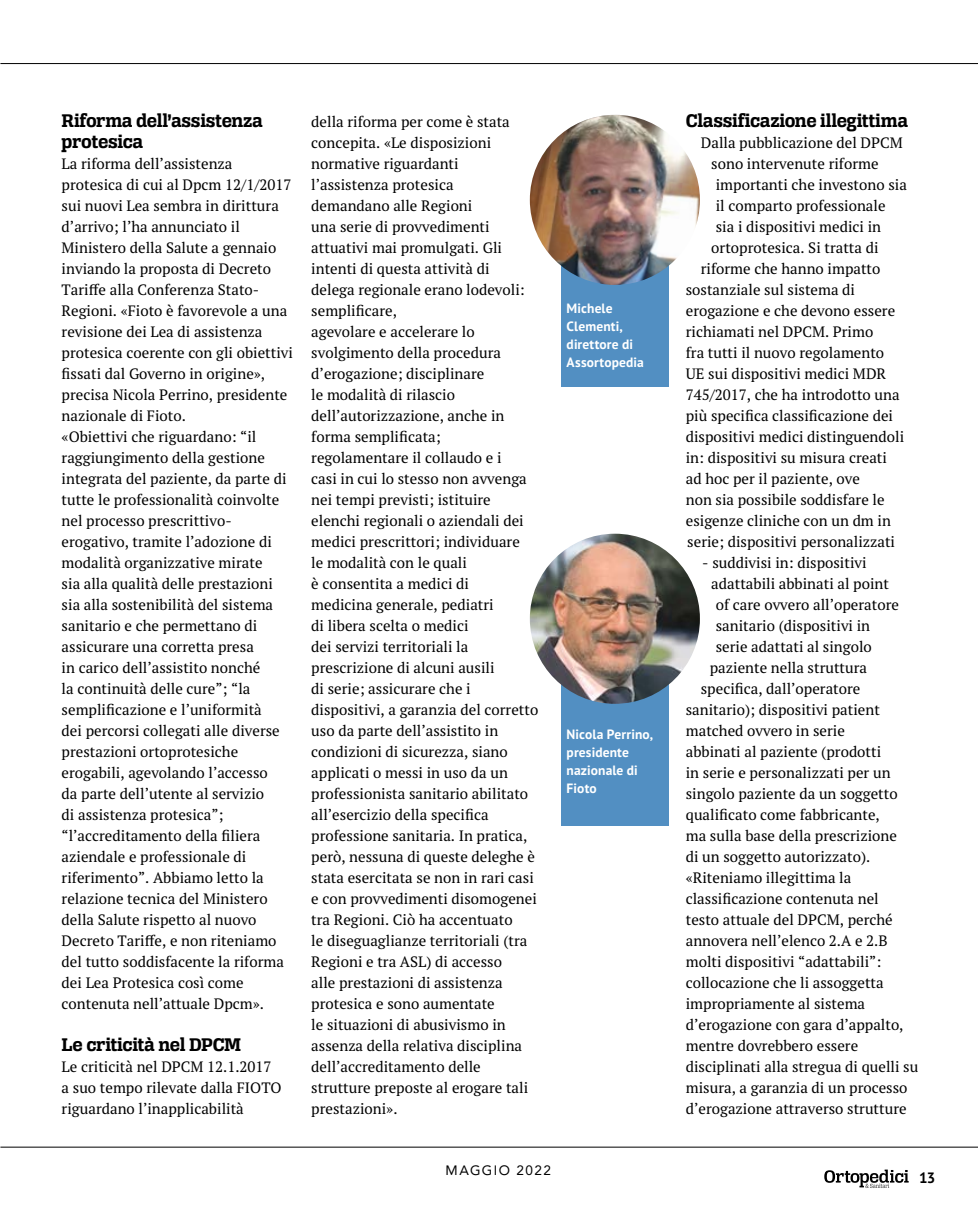
<style>
.page{position:relative;width:978px;height:1212px;background:#fff}
.page>*{position:absolute;margin:0;border:0;box-sizing:border-box;transform-origin:0 0}
.OS_Titoletto{font:19.5px/21px "Alianza Slab 700";letter-spacing:-.02em;color:#000}
.OS_Testo{font:15px/21px "PT Serif Pro";color:#000}
.t1{font:700 15px "PT Sans Pro";color:#000}
.OS_Dida{font:700 13.5px/18px "PT Sans Pro";letter-spacing:.01em;color:#fff}
.t2{font:13.5px "Avenir LT Std";letter-spacing:.105em;color:#000}
</style>
<div class="page">
<hr style="left:0;top:63px;width:978px;height:1px;background:#000">
<hr style="left:0;top:1147px;width:978px;height:1px;background:#000">
<svg style="left:824px;top:1169px;width:85px;height:19px"></svg>
<div style="left:561px;top:241px;width:108px;height:146px;background:#528fc2"></div>
<div style="left:561px;top:680px;width:108px;height:146px;background:#528fc2"></div>
<img style="left:530px;top:115px;width:170px;height:170px;border-radius:85px">
<img style="left:530px;top:534px;width:170px;height:170px;border-radius:85px">
<p class="OS_Titoletto" style="left:62px;top:111px;width:203px">Riforma dell’assistenza protesica</p>
<p class="OS_Testo" style="left:62px;top:153px;width:233px">La riforma dell’assistenza protesica di cui al Dpcm 12/1/2017 sui nuovi Lea sembra in dirittura d’arrivo; l’ha annunciato il<br>Ministero della Salute a gennaio inviando la proposta di Decreto<br>Tariffe alla Conferenza Stato-<br>Regioni. «Fioto è favorevole a una revisione dei Lea di assistenza protesica coerente con gli obiettivi fissati dal Governo in origine», precisa Nicola Perrino, presidente nazionale di Fioto.</p>
<p class="OS_Testo" style="left:62px;top:426px;width:226px">«Obiettivi che riguardano: “il raggiungimento della gestione integrata del paziente, da parte di tutte le professionalità coinvolte nel processo prescrittivo&shy;erogativo, tramite l’adozione di modalità organizzative mirate<br>sia alla qualità delle prestazioni sia alla sostenibilità del sistema sanitario e che permettano di assicurare una corretta presa<br>in carico dell’assistito nonché<br>la continuità delle cure”; “la semplificazione e l’uniformità<br>dei percorsi collegati alle diverse prestazioni ortoprotesiche erogabili, agevolando l’accesso da parte dell’utente al servizio<br>di assistenza protesica”; “l’accreditamento della filiera aziendale e professionale di riferimento”. Abbiamo letto la relazione tecnica del Ministero della Salute rispetto al nuovo<br>Decreto Tariffe, e non riteniamo del tutto soddisfacente la riforma dei Lea Protesica così come contenuta nell’attuale Dpcm».</p>
<p class="OS_Titoletto" style="left:62px;top:1035px;width:181px">Le criticità nel DPCM</p>
<p class="OS_Testo" style="left:62px;top:1056px;width:222px">Le criticità nel DPCM 12.1.2017 a suo tempo rilevate dalla FIOTO riguardano l’inapplicabilità</p>
<p class="OS_Testo" style="left:311px;top:111px;width:215px">della riforma per come è stata concepita. «Le disposizioni normative riguardanti l’assistenza protesica demandano alle Regioni<br>una serie di provvedimenti attuativi mai promulgati. Gli intenti di questa attività di delega regionale erano lodevoli: semplificare,</p>
<p class="OS_Testo" style="left:311px;top:321px;width:195px">agevolare e accelerare lo svolgimento della procedura d’erogazione; disciplinare<br>le modalità di rilascio dell’autorizzazione, anche in forma semplificata;</p>
<p class="OS_Testo" style="left:311px;top:447px;width:229px">regolamentare il collaudo e i<br>casi in cui lo stesso non avvenga nei tempi previsti; istituire elenchi regionali o aziendali dei medici prescrittori; individuare<br>le modalità con le quali<br>è consentita a medici di<br>medicina generale, pediatri<br>di libera scelta o medici<br>dei servizi territoriali la prescrizione di alcuni ausili<br>di serie; assicurare che i dispositivi, a garanzia del corretto uso da parte dell’assistito in condizioni di sicurezza, siano applicati o messi in uso da un professionista sanitario abilitato all’esercizio della specifica professione sanitaria. In pratica, però, nessuna di queste deleghe è stata esercitata se non in rari casi e con provvedimenti disomogenei tra Regioni. Ciò ha accentuato<br>le diseguaglianze territoriali (tra<br>Regioni e tra ASL) di accesso<br>alle prestazioni di assistenza protesica e sono aumentate<br>le situazioni di abusivismo in assenza della relativa disciplina dell’accreditamento delle strutture preposte al erogare tali prestazioni».</p>
<p class="OS_Dida" style="left:567px;top:299px;width:79px">Michele<br>Clementi, direttore di<br>Assortopedia</p>
<p class="OS_Dida" style="left:567px;top:725px;width:88px">Nicola Perrino, presidente nazionale di<br>Fioto</p>
<p class="t2" style="left:446px;top:1163px;width:107px">MAGGIO 2022</p>
<p class="OS_Titoletto" style="left:686px;top:111px;width:224px">Classificazione illegittima</p>
<p class="OS_Testo" style="left:701px;top:132px;width:203px">Dalla pubblicazione del DPCM</p>
<p class="OS_Testo" style="left:711px;top:153px;width:169px">sono intervenute riforme</p>
<p class="OS_Testo" style="left:716px;top:174px;width:193px">importanti che investono sia</p>
<p class="OS_Testo" style="left:716px;top:195px;width:171px">il comparto professionale</p>
<p class="OS_Testo" style="left:716px;top:216px;width:167px">sia i dispositivi medici in</p>
<p class="OS_Testo" style="left:711px;top:237px;width:169px">ortoprotesica. Si tratta di</p>
<p class="OS_Testo" style="left:701px;top:258px;width:181px">riforme che hanno impatto</p>
<p class="OS_Testo" style="left:686px;top:279px;width:171px">sostanziale sul sistema di</p>
<p class="OS_Testo" style="left:686px;top:300px;width:211px">erogazione e che devono essere</p>
<p class="OS_Testo" style="left:686px;top:321px;width:189px">richiamati nel DPCM. Primo</p>
<p class="OS_Testo" style="left:686px;top:342px;width:200px">fra tutti il nuovo regolamento</p>
<p class="OS_Testo" style="left:686px;top:363px;width:202px">UE sui dispositivi medici MDR</p>
<p class="OS_Testo" style="left:686px;top:384px;width:215px">745/2017, che ha introdotto una</p>
<p class="OS_Testo" style="left:686px;top:405px;width:209px">più specifica classificazione dei</p>
<p class="OS_Testo" style="left:686px;top:426px;width:220px">dispositivi medici distinguendoli</p>
<p class="OS_Testo" style="left:686px;top:447px;width:203px">in: dispositivi su misura creati</p>
<p class="OS_Testo" style="left:686px;top:468px;width:176px">ad hoc per il paziente, ove</p>
<p class="OS_Testo" style="left:686px;top:489px;width:200px">non sia possibile soddisfare le</p>
<p class="OS_Testo" style="left:686px;top:510px;width:207px">esigenze cliniche con un dm in</p>
<p class="OS_Testo" style="left:687px;top:531px;width:209px">serie; dispositivi personalizzati</p>
<p class="OS_Testo" style="left:702px;top:552px;width:166px">- suddivisi in: dispositivi</p>
<p class="OS_Testo" style="left:711px;top:573px;width:179px">adattabili abbinati al point</p>
<p class="OS_Testo" style="left:716px;top:594px;width:185px">of care ovvero all’operatore</p>
<p class="OS_Testo" style="left:716px;top:615px;width:156px">sanitario (dispositivi in</p>
<p class="OS_Testo" style="left:716px;top:636px;width:158px">serie adattati al singolo</p>
<p class="OS_Testo" style="left:710px;top:657px;width:159px">paziente nella struttura</p>
<p class="OS_Testo" style="left:701px;top:678px;width:161px">specifica, dall’operatore</p>
<p class="OS_Testo" style="left:686px;top:699px;width:196px">sanitario); dispositivi patient</p>
<p class="OS_Testo" style="left:686px;top:720px;width:161px">matched ovvero in serie</p>
<p class="OS_Testo" style="left:686px;top:741px;width:197px">abbinati al paziente (prodotti</p>
<p class="OS_Testo" style="left:686px;top:762px;width:206px">in serie e personalizzati per un</p>
<p class="OS_Testo" style="left:686px;top:783px;width:213px">singolo paziente da un soggetto</p>
<p class="OS_Testo" style="left:686px;top:804px;width:196px">qualificato come fabbricante,</p>
<p class="OS_Testo" style="left:686px;top:825px;width:213px">ma sulla base della prescrizione</p>
<p class="OS_Testo" style="left:686px;top:846px;width:186px">di un soggetto autorizzato).</p>
<p class="OS_Testo" style="left:686px;top:867px;width:167px">«Riteniamo illegittima la</p>
<p class="OS_Testo" style="left:686px;top:888px;width:194px">classificazione contenuta nel</p>
<p class="OS_Testo" style="left:686px;top:909px;width:208px">testo attuale del DPCM, perché</p>
<p class="OS_Testo" style="left:686px;top:930px;width:203px">annovera nell’elenco 2.A e 2.B</p>
<p class="OS_Testo" style="left:686px;top:951px;width:197px">molti dispositivi “adattabili”:</p>
<p class="OS_Testo" style="left:686px;top:972px;width:199px">collocazione che li assoggetta</p>
<p class="OS_Testo" style="left:686px;top:993px;width:181px">impropriamente al sistema</p>
<p class="OS_Testo" style="left:686px;top:1014px;width:219px">d’erogazione con gara d’appalto,</p>
<p class="OS_Testo" style="left:686px;top:1035px;width:174px">mentre dovrebbero essere</p>
<p class="OS_Testo" style="left:686px;top:1056px;width:234px">disciplinati alla stregua di quelli su</p>
<p class="OS_Testo" style="left:686px;top:1077px;width:223px">misura, a garanzia di un processo</p>
<p class="OS_Testo" style="left:686px;top:1098px;width:222px">d’erogazione attraverso strutture</p>
<p class="t1" style="left:919px;top:1168px;width:18px">13</p>
</div>
